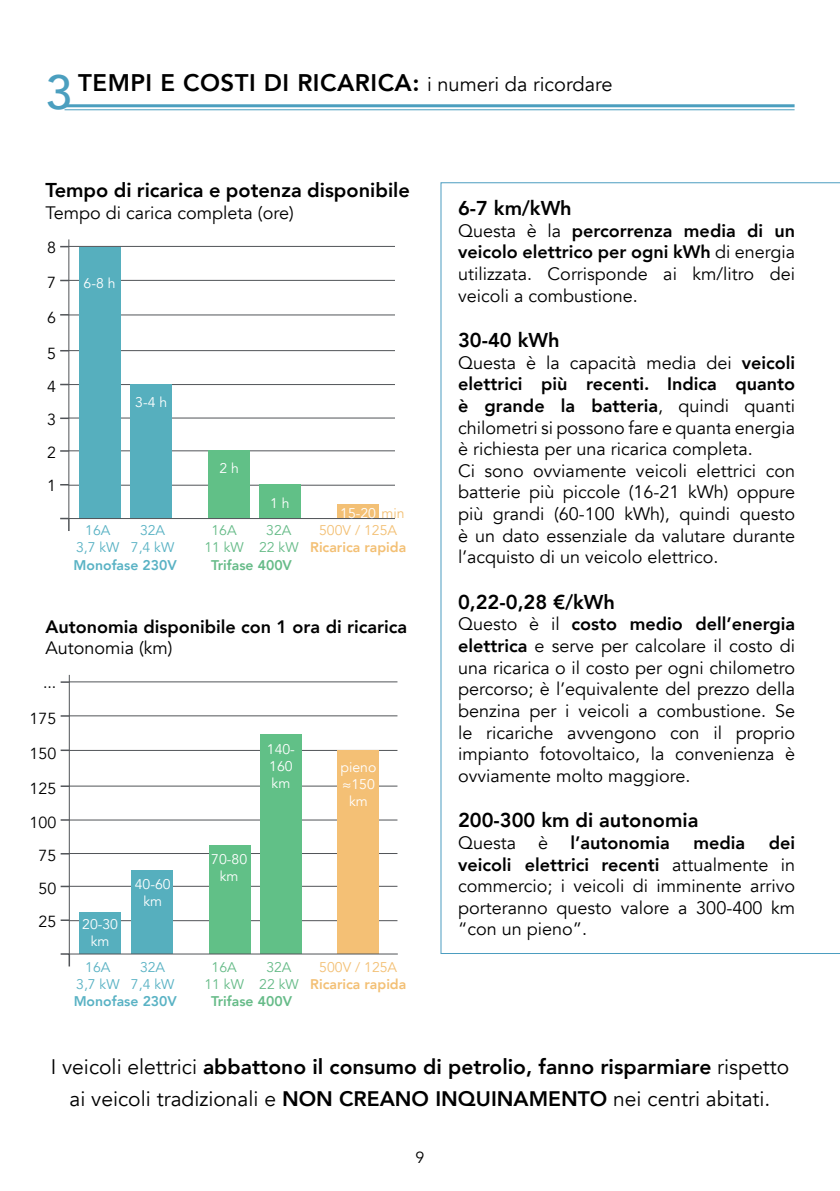
<style>
.page{position:relative;width:840px;height:1191px;background:#fff}
.page>*{position:absolute;margin:0;border:0;box-sizing:border-box;transform-origin:0 0}
.t1{font:500 48px "Avenir";color:#4b9fbf}
.t2{font:800 24px "Avenir";letter-spacing:.02em;color:#000}
.t3{font:800 21px/32px "Avenir";color:#000}
.t4{font:21px "Avenir";color:#000}
.t5{font:800 20px "Avenir";color:#000}
.t6{font:18px/21.6px "Avenir";color:#000;text-align:justify}
.t7{font:800 18px "Avenir";color:#000}
.t8{font:16px/33.2px "Avenir";color:#000;text-align:justify}
.t9{font:14px/16.8px "Avenir";color:#fff;text-align:center}
.t10{font:14px/16.8px "Avenir";color:#59b2c4;text-align:center}
.t11{font:14px/16.8px "Avenir";color:#6b8;text-align:center}
.t12{font:800 14px "Avenir";color:#f3c075}
.t13{font:800 14px "Avenir";color:#59b2c4}
.t14{font:800 14px "Avenir";color:#6b8}
.t15{font:14px "Avenir";color:#f3c075}
.s1{font-weight:400;font-size:20px}
.s2{color:#f3c075}
.s3{font-weight:800}
.s4{font-weight:400}
</style>
<div class="page">
<svg style="left:440px;top:182px;width:399px;height:772px"></svg>
<hr style="left:64px;top:104px;width:730px;height:3px;background:#4b9fbf">
<hr style="left:64px;top:109px;width:730px;height:1px;background:#4b9fbf">
<hr style="left:68px;top:350px;width:326px;height:1px;background:#515458">
<hr style="left:68px;top:315px;width:326px;height:1px;background:#515458">
<hr style="left:68px;top:280px;width:326px;height:1px;background:#515458">
<hr style="left:68px;top:246px;width:326px;height:1px;background:#515458">
<hr style="left:68px;top:384px;width:326px;height:1px;background:#515458">
<hr style="left:68px;top:418px;width:326px;height:1px;background:#515458">
<hr style="left:68px;top:450px;width:326px;height:1px;background:#515458">
<hr style="left:68px;top:485px;width:326px;height:1px;background:#515458">
<hr style="left:68px;top:239px;width:1px;height:279px;background:#515458">
<svg style="left:60px;top:450px;width:9px;height:2px"></svg>
<svg style="left:60px;top:417px;width:9px;height:2px"></svg>
<svg style="left:60px;top:518px;width:10px;height:13px"></svg>
<div style="left:79px;top:247px;width:41px;height:271px;background:#56afbe"></div>
<div style="left:130px;top:384px;width:42px;height:134px;background:#56afbe"></div>
<div style="left:208px;top:450px;width:42px;height:68px;background:#61c087"></div>
<div style="left:259px;top:484px;width:42px;height:34px;background:#61c087"></div>
<div style="left:337px;top:504px;width:41px;height:14px;background:#f3c075"></div>
<hr style="left:69px;top:518px;width:325px;height:1px;background:#515458">
<hr style="left:69px;top:920px;width:328px;height:1px;background:#515458">
<hr style="left:69px;top:886px;width:328px;height:1px;background:#515458">
<hr style="left:69px;top:853px;width:328px;height:1px;background:#515458">
<hr style="left:69px;top:819px;width:328px;height:1px;background:#515458">
<hr style="left:69px;top:681px;width:328px;height:1px;background:#515458">
<hr style="left:69px;top:715px;width:328px;height:1px;background:#515458">
<hr style="left:69px;top:750px;width:328px;height:1px;background:#515458">
<hr style="left:69px;top:785px;width:328px;height:1px;background:#515458">
<hr style="left:69px;top:675px;width:1px;height:279px;background:#515458">
<svg style="left:61px;top:919px;width:8px;height:2px"></svg>
<svg style="left:61px;top:885px;width:8px;height:2px"></svg>
<svg style="left:61px;top:785px;width:8px;height:2px"></svg>
<svg style="left:61px;top:749px;width:8px;height:2px"></svg>
<svg style="left:61px;top:681px;width:8px;height:2px"></svg>
<svg style="left:61px;top:953px;width:9px;height:13px"></svg>
<div style="left:79px;top:912px;width:42px;height:42px;background:#56afbe"></div>
<div style="left:131px;top:871px;width:42px;height:83px;background:#56afbe"></div>
<div style="left:209px;top:845px;width:41px;height:109px;background:#61c087"></div>
<div style="left:260px;top:734px;width:41px;height:220px;background:#61c087"></div>
<div style="left:337px;top:750px;width:42px;height:204px;background:#f4c075"></div>
<hr style="left:69px;top:953px;width:328px;height:1px;background:#515458">
<h1 class="t1" style="left:45px;top:51px;width:28px">3</h1>
<h2 class="t2" style="left:78px;top:64px;width:535px">TEMPI E COSTI DI RICARICA: <span class="s1">i numeri da ricordare</span></h2>
<p class="t5" style="left:45px;top:174px;width:366px">Tempo di ricarica e potenza disponibile</p>
<p class="t6" style="left:45px;top:202px;width:250px">Tempo di carica completa (ore)</p>
<p class="t8" style="left:47px;top:231px;width:10px">8</p>
<p class="t8" style="left:47px;top:266px;width:10px">7</p>
<p class="t8" style="left:47px;top:301px;width:10px">6</p>
<p class="t8" style="left:47px;top:337px;width:10px">5<br>4<br>3<br>2<br>1</p>
<p class="t9" style="left:83px;top:274px;width:33px">6-8 h</p>
<p class="t9" style="left:135px;top:394px;width:33px">3-4 h</p>
<p class="t10" style="left:76px;top:522px;width:45px">16A<br>3,7 kW</p>
<p class="t10" style="left:131px;top:522px;width:45px">32A<br>7,4 kW</p>
<p class="t13" style="left:74px;top:554px;width:105px">Monofase 230V</p>
<p class="t9" style="left:219px;top:460px;width:21px">2 h</p>
<p class="t9" style="left:270px;top:495px;width:21px">1 h</p>
<p class="t11" style="left:204px;top:522px;width:41px">16A<br>11 kW</p>
<p class="t11" style="left:259px;top:522px;width:41px">32A<br>22 kW</p>
<p class="t14" style="left:211px;top:554px;width:82px">Trifase 400V</p>
<p class="t9" style="left:340px;top:504px;width:66px">15-20 <span class="s2">min</span></p>
<p class="t15" style="left:319px;top:522px;width:79px">500V / 125A</p>
<p class="t12" style="left:310px;top:536px;width:97px">Ricarica rapida</p>
<p class="t7" style="left:45px;top:612px;width:363px">Autonomia disponibile con 1 ora di ricarica</p>
<p class="t6" style="left:45px;top:637px;width:129px">Autonomia (km)</p>
<p class="t8" style="left:43px;top:666px;width:15px">...</p>
<p class="t8" style="left:30px;top:701px;width:28px">175</p>
<p class="t8" style="left:30px;top:737px;width:28px">150</p>
<p class="t8" style="left:30px;top:772px;width:28px;text-align:center">125<br>100<br>75<br>50<br>25</p>
<p class="t10" style="left:76px;top:958px;width:45px">16A<br>3,7 kW</p>
<p class="t10" style="left:131px;top:958px;width:45px">32A<br>7,4 kW</p>
<p class="t13" style="left:74px;top:990px;width:105px">Monofase 230V</p>
<p class="t9" style="left:267px;top:741px;width:30px;text-align:left">140-<br>160 km</p>
<p class="t9" style="left:340px;top:759px;width:37px">pieno ≈150 km</p>
<p class="t9" style="left:211px;top:851px;width:37px">70-80 km</p>
<p class="t9" style="left:135px;top:876px;width:37px">40-60 km</p>
<p class="t9" style="left:82px;top:916px;width:37px">20-30 km</p>
<p class="t15" style="left:319px;top:958px;width:79px">500V / 125A</p>
<p class="t12" style="left:310px;top:973px;width:97px">Ricarica rapida</p>
<p class="t11" style="left:204px;top:958px;width:41px">16A<br>11 kW</p>
<p class="t11" style="left:259px;top:958px;width:41px">32A<br>22 kW</p>
<p class="t14" style="left:211px;top:990px;width:82px">Trifase 400V</p>
<p class="t5" style="left:458px;top:193px;width:115px">6-7 km/kWh</p>
<p class="t6" style="left:458px;top:220px;width:338px">Questa è la <span class="s3">percorrenza media di un veicolo elettrico per ogni kWh</span> di energia utilizzata. Corrisponde ai km/litro dei veicoli a combustione.</p>
<p class="t5" style="left:458px;top:325px;width:103px">30-40 kWh</p>
<p class="t6" style="left:458px;top:352px;width:338px;text-align:left">Questa è la capacità media dei <span class="s3">veicoli elettrici più recenti. Indica quanto è grande la batteria</span>, quindi quanti chilometri si possono fare e quanta energia è richiesta per una ricarica completa.<br>Ci sono ovviamente veicoli elettrici con batterie più piccole (16-21 kWh) oppure più grandi (60-100 kWh), quindi questo è un dato essenziale da valutare durante l’acquisto di un veicolo elettrico.</p>
<p class="t5" style="left:458px;top:586px;width:158px">0,22-0,28 €/kWh</p>
<p class="t6" style="left:458px;top:614px;width:338px">Questo è il <span class="s3">costo medio dell’energia elettrica</span> e serve per calcolare il costo di una ricarica o il costo per ogni chilometro percorso; è l’equivalente del prezzo della benzina per i veicoli a combustione. Se le ricariche avvengono con il proprio impianto fotovoltaico, la convenienza è ovviamente molto maggiore.</p>
<p class="t5" style="left:458px;top:805px;width:242px">200-300 km di autonomia</p>
<p class="t7" style="left:458px;top:828px;width:213px"><span class="s4">Questa è</span> l’autonomia</p>
<p class="t7" style="left:693px;top:828px;width:53px">media</p>
<p class="t6" style="left:458px;top:832px;width:338px;text-indent:310px"><span class="s3">dei veicoli elettrici recenti</span> attualmente in commercio; i veicoli di imminente arrivo porteranno questo valore a 300-400 km “con un pieno”.</p>
<p class="t3" style="left:69px;top:1051px;width:720px;text-indent:-19px"><span class="s4">I veicoli elettrici</span> abbattono il consumo di petrolio, fanno risparmiare <span class="s4">rispetto ai veicoli tradizionali e</span> non</p>
<p class="t3" style="left:339px;top:1083px;width:16px">creano</p>
<p class="t3" style="left:435px;top:1083px;width:56px">inquinamento</p>
<p class="t4" style="left:613px;top:1086px;width:159px">nei centri abitati.</p>
<p class="t8" style="left:415px;top:1141px;width:10px">9</p>
</div>
